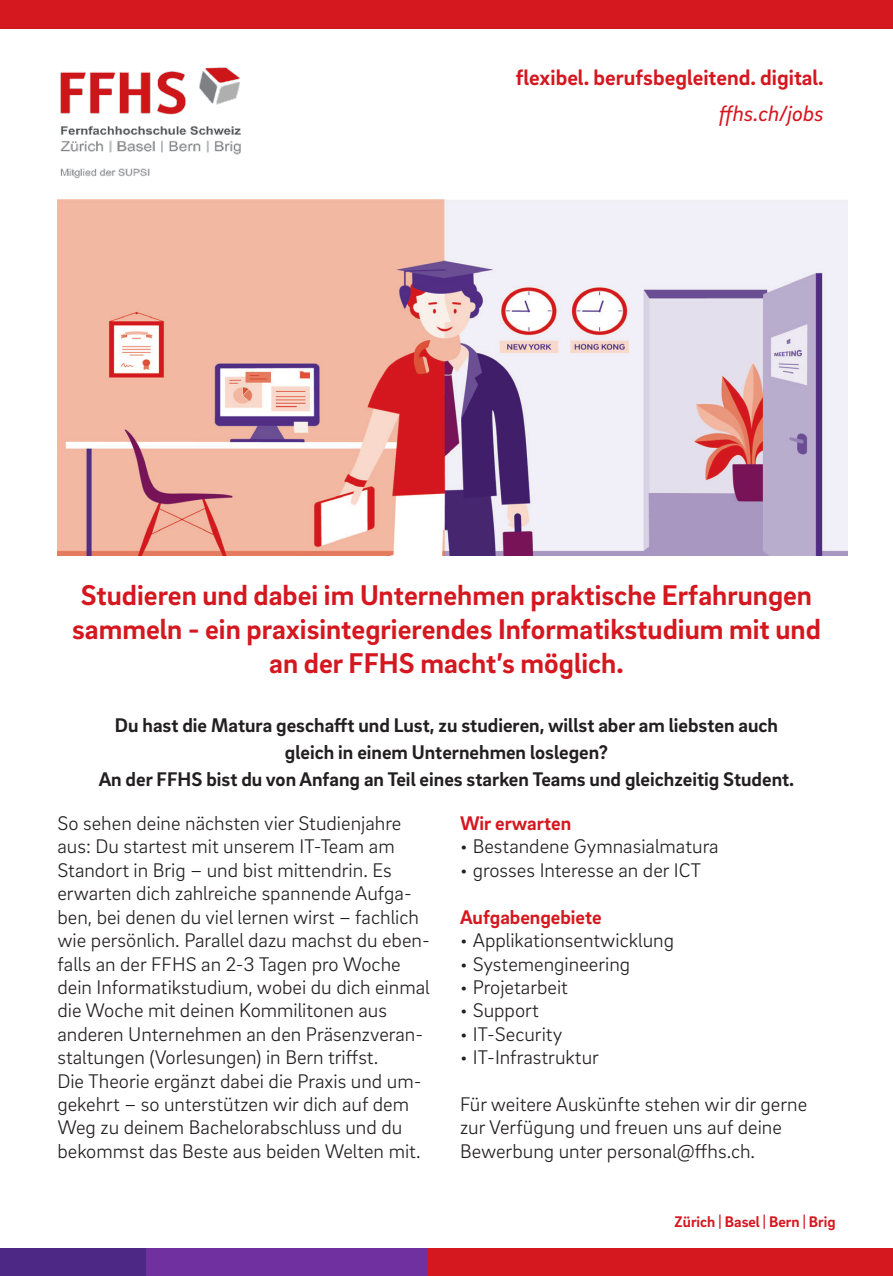
<style>
.page{position:relative;width:893px;height:1276px;background:#fff}
.page>*{position:absolute;margin:0;border:0;box-sizing:border-box;transform-origin:0 0}
.ausgeschriebene_Stel{font:700 29.25px/33.8px "Brix Sans";color:#d5171f;text-align:center}
.t1{font:700 22.5px "Brix Sans";color:#d5171f}
.t2{font:italic 22.5px "Brix Sans";color:#d5171f}
.Aufgabe___Erwartung{font:300 20.25px/23.4px "Brix Sans";color:#231f20}
.ausgeschriebene_Stel-2{font:700 20.25px/27px "Brix Sans";color:#231f20;text-align:center}
.Aufgabe___Erwartung-2{font:700 20.25px "Brix Sans";color:#d5171f}
.t3{font:700 15.75px "Brix Sans";color:#d5171f}
</style>
<div class="page">
<div style="left:0;top:0;width:893px;height:29px;background:#d5171f"></div>
<div style="left:122px;top:1248px;width:368px;height:28px;background:#7030a0"></div>
<div style="left:0;top:1248px;width:146px;height:28px;background:#4d2884"></div>
<div style="left:428px;top:1248px;width:465px;height:28px;background:#d5171f"></div>
<img style="left:60px;top:67px;width:181px;height:112px">
<img style="left:57px;top:200px;width:790px;height:355px">
<p class="t1" style="left:516px;top:62px;width:309px">flexibel. berufsbegleitend. digital.</p>
<p class="t2" style="left:719px;top:99px;width:106px">ffhs.ch/jobs</p>
<p class="ausgeschriebene_Stel" style="left:72px;top:577px;width:750px">Studieren und dabei im Unternehmen praktische Erfahrungen sammeln - ein praxisintegrierendes Informatikstudium mit und an der FFHS macht’s möglich.</p>
<p class="ausgeschriebene_Stel-2" style="left:99px;top:711px;width:697px">Du hast die Matura geschafft und Lust, zu studieren, willst aber am liebsten auch gleich in einem Unternehmen loslegen?<br>An der FFHS bist du von Anfang an Teil eines starken Teams und gleichzeitig Student.</p>
<p class="Aufgabe___Erwartung" style="left:57px;top:811px;width:374px">So sehen deine nächsten vier Studienjahre aus: Du startest mit unserem IT-Team am Standort in Brig – und bist mittendrin. Es erwarten dich zahlreiche spannende Aufga&shy;ben, bei denen du viel lernen wirst – fachlich wie persönlich. Parallel dazu machst du eben&shy;falls an der FFHS an 2-3 Tagen pro Woche dein Informatikstudium, wobei du dich einmal die Woche mit deinen Kommilitonen aus anderen Unternehmen an den Präsenzveran&shy;staltungen (Vorlesungen) in Bern triffst.</p>
<p class="Aufgabe___Erwartung" style="left:57px;top:1068px;width:366px">Die Theorie ergänzt dabei die Praxis und um&shy;gekehrt – so unterstützen wir dich auf dem Weg zu deinem Bachelorabschluss und du bekommst das Beste aus beiden Welten mit.</p>
<p class="Aufgabe___Erwartung-2" style="left:460px;top:810px;width:113px">Wir erwarten</p>
<p class="Aufgabe___Erwartung" style="left:460px;top:834px;width:260px">• Bestandene Gymnasialmatura</p>
<p class="Aufgabe___Erwartung" style="left:460px;top:857px;width:243px">• grosses Interesse an der ICT</p>
<p class="Aufgabe___Erwartung-2" style="left:460px;top:903px;width:143px">Aufgabengebiete</p>
<p class="Aufgabe___Erwartung" style="left:460px;top:928px;width:216px">• Applikationsentwicklung</p>
<p class="Aufgabe___Erwartung" style="left:460px;top:951px;width:172px">• Systemengineering</p>
<p class="Aufgabe___Erwartung" style="left:460px;top:974px;width:110px">• Projetarbeit</p>
<p class="Aufgabe___Erwartung" style="left:460px;top:998px;width:80px">• Support</p>
<p class="Aufgabe___Erwartung" style="left:460px;top:1021px;width:104px">• IT-Security</p>
<p class="Aufgabe___Erwartung" style="left:460px;top:1045px;width:140px">• IT-Infrastruktur</p>
<p class="Aufgabe___Erwartung" style="left:460px;top:1091px;width:349px">Für weitere Auskünfte stehen wir dir gerne zur Verfügung und freuen uns auf deine<br>Bewerbung unter personal@ffhs.ch.</p>
<p class="t3" style="left:675px;top:1211px;width:162px">Zürich | Basel | Bern | Brig</p>
</div>
